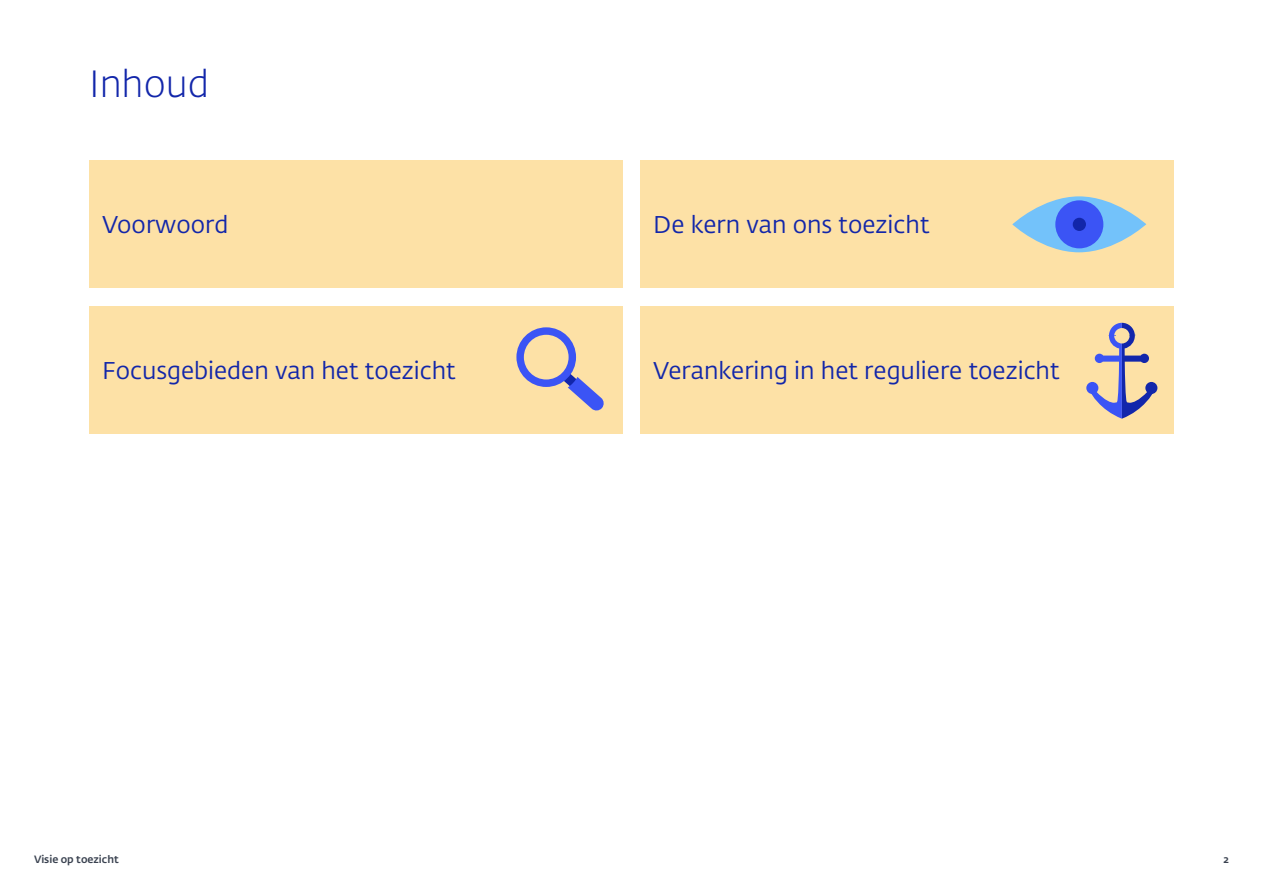
<style>
.page{position:relative;width:1263px;height:893px;background:#fff}
.page>*{position:absolute;margin:0;border:0;box-sizing:border-box;transform-origin:0 0}
.H2_Kop_1_25{font:300 37.5px "DNB Fedra";color:#1226aa}
.ToC_Kop{font:24px "DNB Fedra";color:#1226aa}
.t1{font:500 10.5px "DNB Fedra";color:#3a4250}
</style>
<div class="page">
<div style="left:89px;top:160px;width:533px;height:128px;background:#fde1a6"></div>
<div style="left:640px;top:306px;width:534px;height:127px;background:#fde1a6"></div>
<div style="left:640px;top:160px;width:534px;height:128px;background:#fde1a6"></div>
<div style="left:89px;top:306px;width:533px;height:127px;background:#fde1a6"></div>
<svg style="left:1012px;top:196px;width:134px;height:56px;fill:#73c2fa"></svg>
<div style="left:1055px;top:200px;width:48px;height:48px;background:#3b54f5;border-radius:50%"></div>
<div style="left:1073px;top:218px;width:13px;height:13px;background:#1226aa;border-radius:50%"></div>
<svg style="left:516px;top:327px;width:88px;height:84px"></svg>
<div style="left:1145px;top:382px;width:12px;height:12px;background:#1226aa;border-radius:50%"></div>
<svg style="left:1089px;top:323px;width:67px;height:96px"></svg>
<div style="left:1086px;top:382px;width:12px;height:12px;background:#3b54f5;border-radius:50%"></div>
<h2 class="H2_Kop_1_25" style="left:89px;top:62px;width:121px">Inhoud</h2>
<p class="ToC_Kop" style="left:102px;top:210px;width:128px">Voorwoord</p>
<p class="ToC_Kop" style="left:102px;top:356px;width:355px">Focusgebieden van het toezicht</p>
<p class="ToC_Kop" style="left:653px;top:210px;width:278px">De kern van ons toezicht</p>
<p class="ToC_Kop" style="left:653px;top:356px;width:408px">Verankering in het reguliere toezicht</p>
<p class="t1" style="left:34px;top:853px;width:86px">Visie op toezicht</p>
<p class="t1" style="left:1223px;top:853px;width:7px">2</p>
</div>
